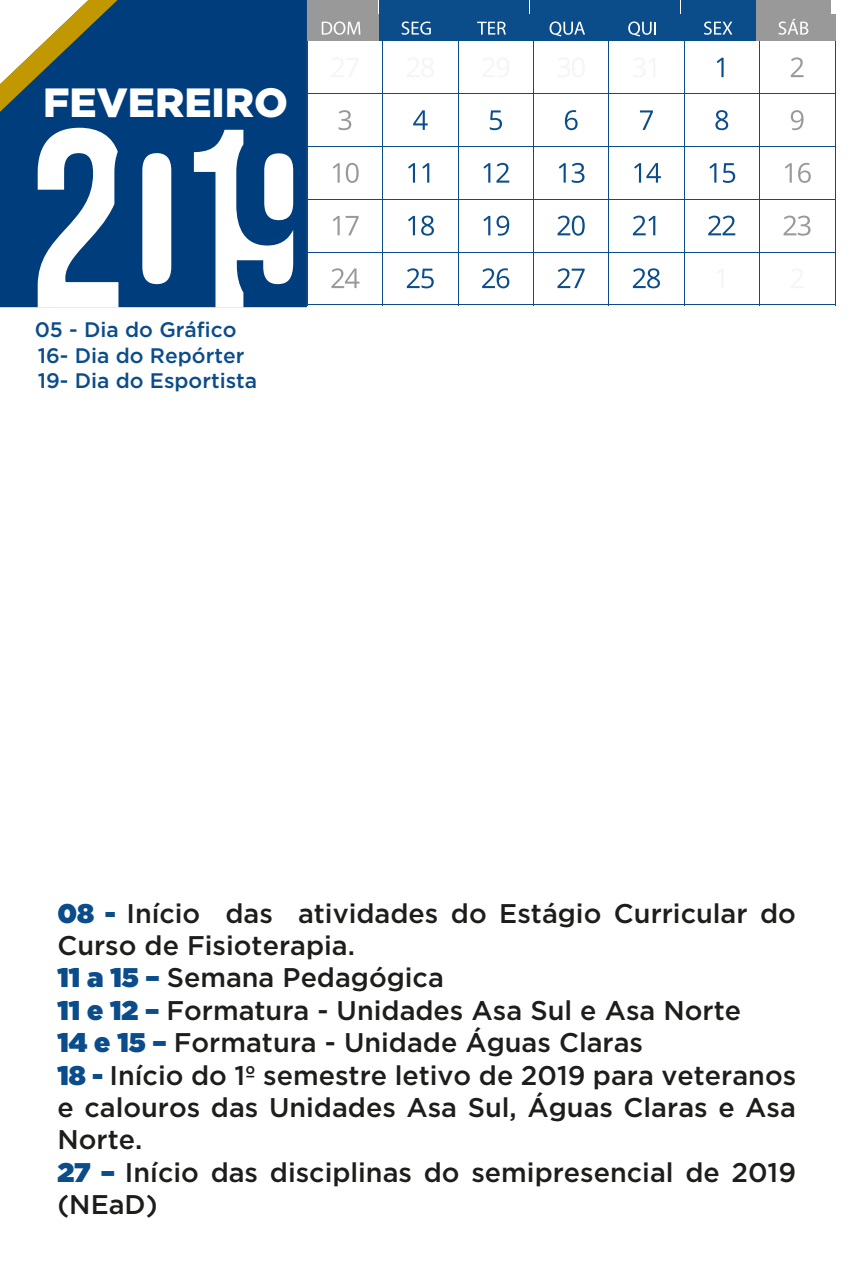
<style>
.page{position:relative;width:851px;height:1276px;background:#fff}
.page>*{position:absolute;margin:0;border:0;box-sizing:border-box;transform-origin:0 0}
.t1{font:900 40.8px "Gotham";color:#fff}
.t2{font:500 27px/32.4px "Gotham";color:#1d1d1b}
.t3{font:500 21px/25.2px "Gotham";color:#0b4c8b}
.s1{font-family:"Gotham Ultra";font-weight:400;color:#0b4c8b}
</style>
<div class="page">
<div style="left:759px;top:15px;width:75px;height:26px;background:#999"></div>
<div style="left:533px;top:15px;width:75px;height:26px;background:#0b4c8b"></div>
<div style="left:383px;top:15px;width:74px;height:26px;background:#0b4c8b"></div>
<div style="left:307px;top:15px;width:75px;height:26px;background:#999"></div>
<hr style="left:307px;top:93px;width:528px;height:1px;background:#0b4c8b">
<hr style="left:307px;top:146px;width:528px;height:1px;background:#0b4c8b">
<hr style="left:307px;top:199px;width:528px;height:1px;background:#0b4c8b">
<hr style="left:307px;top:252px;width:528px;height:1px;background:#0b4c8b">
<hr style="left:307px;top:305px;width:528px;height:1px;background:#0b4c8b">
<hr style="left:307px;top:41px;width:1px;height:264px;background:#0b4c8b">
<hr style="left:382px;top:41px;width:1px;height:264px;background:#0b4c8b">
<hr style="left:457px;top:41px;width:1px;height:264px;background:#0b4c8b">
<hr style="left:533px;top:41px;width:1px;height:264px;background:#0b4c8b">
<hr style="left:608px;top:41px;width:1px;height:264px;background:#0b4c8b">
<hr style="left:684px;top:41px;width:1px;height:264px;background:#0b4c8b">
<hr style="left:759px;top:41px;width:1px;height:264px;background:#0b4c8b">
<hr style="left:834px;top:41px;width:1px;height:264px;background:#0b4c8b">
<svg style="left:834px;top:15px;width:1px;height:26px"></svg>
<svg style="left:716px;top:58px;width:7px;height:19px"></svg>
<svg style="left:790px;top:57px;width:13px;height:20px"></svg>
<svg style="left:338px;top:110px;width:13px;height:20px"></svg>
<svg style="left:413px;top:110px;width:14px;height:20px"></svg>
<svg style="left:489px;top:110px;width:13px;height:20px"></svg>
<svg style="left:565px;top:110px;width:12px;height:20px"></svg>
<svg style="left:639px;top:110px;width:13px;height:20px"></svg>
<svg style="left:715px;top:110px;width:13px;height:20px"></svg>
<svg style="left:790px;top:110px;width:13px;height:20px"></svg>
<svg style="left:332px;top:163px;width:7px;height:20px"></svg>
<svg style="left:346px;top:163px;width:12px;height:20px"></svg>
<svg style="left:408px;top:163px;width:7px;height:20px"></svg>
<svg style="left:422px;top:163px;width:7px;height:20px"></svg>
<svg style="left:483px;top:163px;width:7px;height:20px"></svg>
<svg style="left:496px;top:163px;width:13px;height:20px"></svg>
<svg style="left:558px;top:163px;width:7px;height:20px"></svg>
<svg style="left:571px;top:163px;width:13px;height:20px"></svg>
<svg style="left:634px;top:163px;width:26px;height:20px"></svg>
<svg style="left:709px;top:163px;width:7px;height:20px"></svg>
<svg style="left:723px;top:163px;width:12px;height:20px"></svg>
<svg style="left:785px;top:163px;width:6px;height:20px"></svg>
<svg style="left:798px;top:163px;width:12px;height:20px"></svg>
<svg style="left:333px;top:216px;width:6px;height:19px"></svg>
<svg style="left:345px;top:216px;width:13px;height:19px"></svg>
<svg style="left:408px;top:216px;width:7px;height:19px"></svg>
<svg style="left:421px;top:216px;width:13px;height:20px"></svg>
<svg style="left:483px;top:216px;width:7px;height:19px"></svg>
<svg style="left:496px;top:216px;width:13px;height:20px"></svg>
<svg style="left:557px;top:216px;width:27px;height:20px"></svg>
<svg style="left:632px;top:216px;width:23px;height:19px"></svg>
<svg style="left:708px;top:216px;width:27px;height:19px"></svg>
<svg style="left:783px;top:216px;width:27px;height:20px"></svg>
<svg style="left:331px;top:268px;width:28px;height:20px"></svg>
<svg style="left:407px;top:268px;width:26px;height:20px"></svg>
<svg style="left:482px;top:268px;width:27px;height:20px"></svg>
<svg style="left:557px;top:268px;width:27px;height:20px"></svg>
<svg style="left:632px;top:268px;width:28px;height:20px"></svg>
<div style="left:755px;top:0;width:75px;height:41px;background:#999"></div>
<div style="left:605px;top:0;width:75px;height:41px;background:#0b4c8b"></div>
<div style="left:680px;top:0;width:75px;height:41px;background:#0b4c8b"></div>
<div style="left:529px;top:0;width:75px;height:41px;background:#0b4c8b"></div>
<div style="left:454px;top:0;width:75px;height:41px;background:#0b4c8b"></div>
<div style="left:379px;top:0;width:74px;height:41px;background:#0b4c8b"></div>
<div style="left:303px;top:0;width:75px;height:41px;background:#999"></div>
<svg style="left:321px;top:21px;width:39px;height:14px"></svg>
<svg style="left:401px;top:21px;width:30px;height:14px"></svg>
<svg style="left:477px;top:22px;width:29px;height:13px"></svg>
<svg style="left:549px;top:21px;width:36px;height:15px"></svg>
<svg style="left:628px;top:21px;width:28px;height:15px"></svg>
<svg style="left:704px;top:21px;width:28px;height:14px"></svg>
<svg style="left:778px;top:19px;width:31px;height:16px"></svg>
<div style="left:0;top:0;width:307px;height:307px;background:#003d7c"></div>
<svg style="left:0;top:0;width:117px;height:112px"></svg>
<svg style="left:38px;top:128px;width:80px;height:179px"></svg>
<svg style="left:142px;top:153px;width:29px;height:131px"></svg>
<svg style="left:194px;top:130px;width:99px;height:177px"></svg>
<h1 class="t1" style="left:43px;top:79px;width:246px">FEVEREIRO</h1>
<p class="t3" style="left:35px;top:317px;width:224px">05 - Dia do Gráfico<br>16- Dia do Repórter<br>19- Dia do Esportista</p>
<p class="t2" style="left:57px;top:896px;width:740px"><span class="s1">08 -</span> Início das atividades do Estágio Curricular do Curso de Fisioterapia.<br><span class="s1">11 a 15 –</span> Semana Pedagógica<br><span class="s1">11 e 12 –</span> Formatura - Unidades Asa Sul e Asa Norte<br><span class="s1">14 e 15 –</span> Formatura - Unidade Águas Claras<br><span class="s1">18 -</span> Início do 1º semestre letivo de 2019 para veteranos e calouros das Unidades Asa Sul, Águas Claras e Asa Norte.<br><span class="s1">27 –</span> Início das disciplinas do semipresencial de 2019 (NEaD)</p>
</div>
